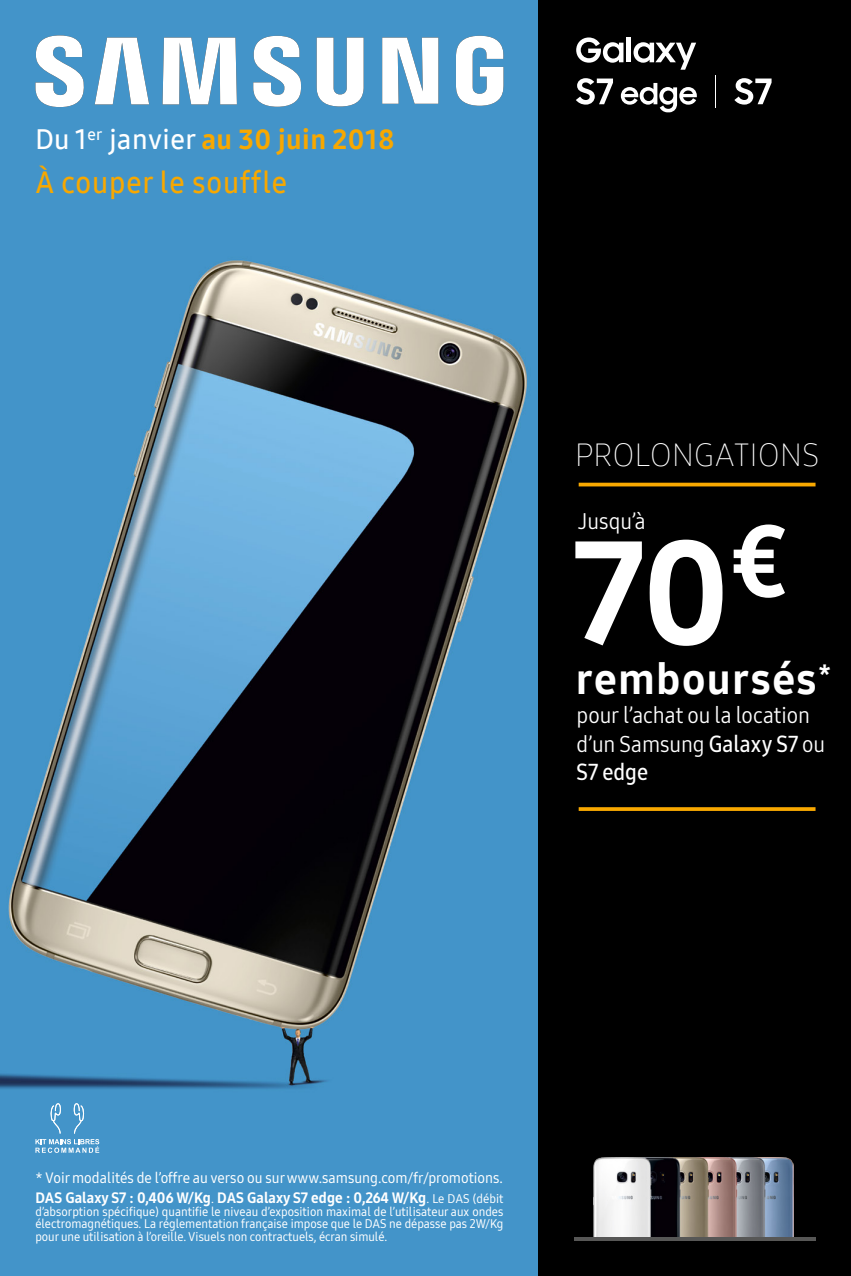
<style>
.page{position:relative;width:851px;height:1276px;background:#fff}
.page>*{position:absolute;margin:0;border:0;box-sizing:border-box;transform-origin:0 0}
.t1{font:145px "Samsung One 800";color:#fff}
.t2{font:42.5px "Samsung One 800";letter-spacing:.035em;color:#fff}
.t3{font:31.25px "Samsung One 200";letter-spacing:.015em;color:#fff}
.t4{font:30px "Samsung One 600";letter-spacing:.03em;color:#f8a800;scale:.96 1}
.t5{font:27.5px "Samsung One 800";letter-spacing:.02em;color:#f8a800}
.t6{font:22.5px/28.8px "Samsung One 400 C";letter-spacing:-.005em;color:#fff}
.t7{font:22.5px "Samsung One 600 C";letter-spacing:.005em;color:#fff}
.t8{font:15px "Samsung One 500 C";color:#fff}
.t9{font:15px "Samsung One 800 C";letter-spacing:.005em;color:#fff}
.t10{font:12.5px/12.5px "Samsung One 500 C";color:#fff;text-align:justify}
.s1{font-family:"Samsung One 600";color:#fff}
.s2{font-family:"Samsung One 600 C"}
.s3{font-family:"Samsung One 500 C";font-size:12.5px}
</style>
<div class="page">
<img style="left:0;top:0;width:539px;height:1276px">
<div style="left:539px;top:0;width:311px;height:1276px;background:#000"></div>
<img style="left:593px;top:1158px;width:200px;height:79px">
<hr style="left:578px;top:483px;width:237px;height:3px;background:#f8a800">
<svg style="left:578px;top:807px;width:237px;height:4px"></svg>
<hr style="left:574px;top:1237px;width:241px;height:3px;background:#575756">
<svg style="left:35px;top:35px;width:468px;height:72px"></svg>
<svg style="left:50px;top:1103px;width:11px;height:30px"></svg>
<svg style="left:74px;top:1103px;width:11px;height:30px"></svg>
<svg style="left:35px;top:1139px;width:64px;height:13px"></svg>
<svg style="left:620px;top:83px;width:76px;height:29px"></svg>
<svg style="left:576px;top:78px;width:37px;height:27px"></svg>
<svg style="left:734px;top:78px;width:37px;height:27px"></svg>
<hr style="left:715px;top:75px;width:1px;height:33px;background:#fff">
<svg style="left:576px;top:37px;width:47px;height:26px"></svg>
<svg style="left:633px;top:42px;width:63px;height:28px"></svg>
<div style="left:626px;top:37px;width:5px;height:25px;background:#fff"></div>
<h3 class="t5" style="left:35px;top:121px;width:360px"><span class="s1">Du 1</span><sup>er</sup> <span class="s1">janvier</span> au 30 juin 2018</h3>
<h3 class="t4" style="left:35px;top:163px;width:263px">À couper le souffle</h3>
<h3 class="t3" style="left:575px;top:434px;width:245px">PROLONGATIONS</h3>
<h3 class="t6" style="left:578px;top:506px;width:69px">Jusqu’à</h3>
<h1 class="t1" style="left:574px;top:496px;width:216px">70<sup>€</sup></h1>
<h2 class="t2" style="left:575px;top:650px;width:257px">remboursés<sup>*</sup></h2>
<h3 class="t6" style="left:576px;top:700px;width:250px">pour l’achat ou la location d’un Samsung <span class="s2">Galaxy S7</span> ou</h3>
<h3 class="t7" style="left:576px;top:757px;width:73px">S7 edge</h3>
<p class="t8" style="left:35px;top:1168px;width:468px">* Voir modalités de l’offre au verso ou sur www.samsung.com/fr/promotions.</p>
<p class="t9" style="left:35px;top:1187px;width:469px">DAS Galaxy S7 : 0,406 W/Kg<span class="s3">.</span> DAS Galaxy S7 edge : 0,264 W/Kg<span class="s3">. Le DAS (débit</span></p>
<p class="t10" style="left:35px;top:1204px;width:469px">d’absorption spécifique) quantifie le niveau d’exposition maximal de l’utilisateur aux ondes électromagnétiques. La réglementation française impose que le DAS ne dépasse pas 2W/Kg pour une utilisation à l’oreille. Visuels non contractuels, écran simulé.</p>
</div>
